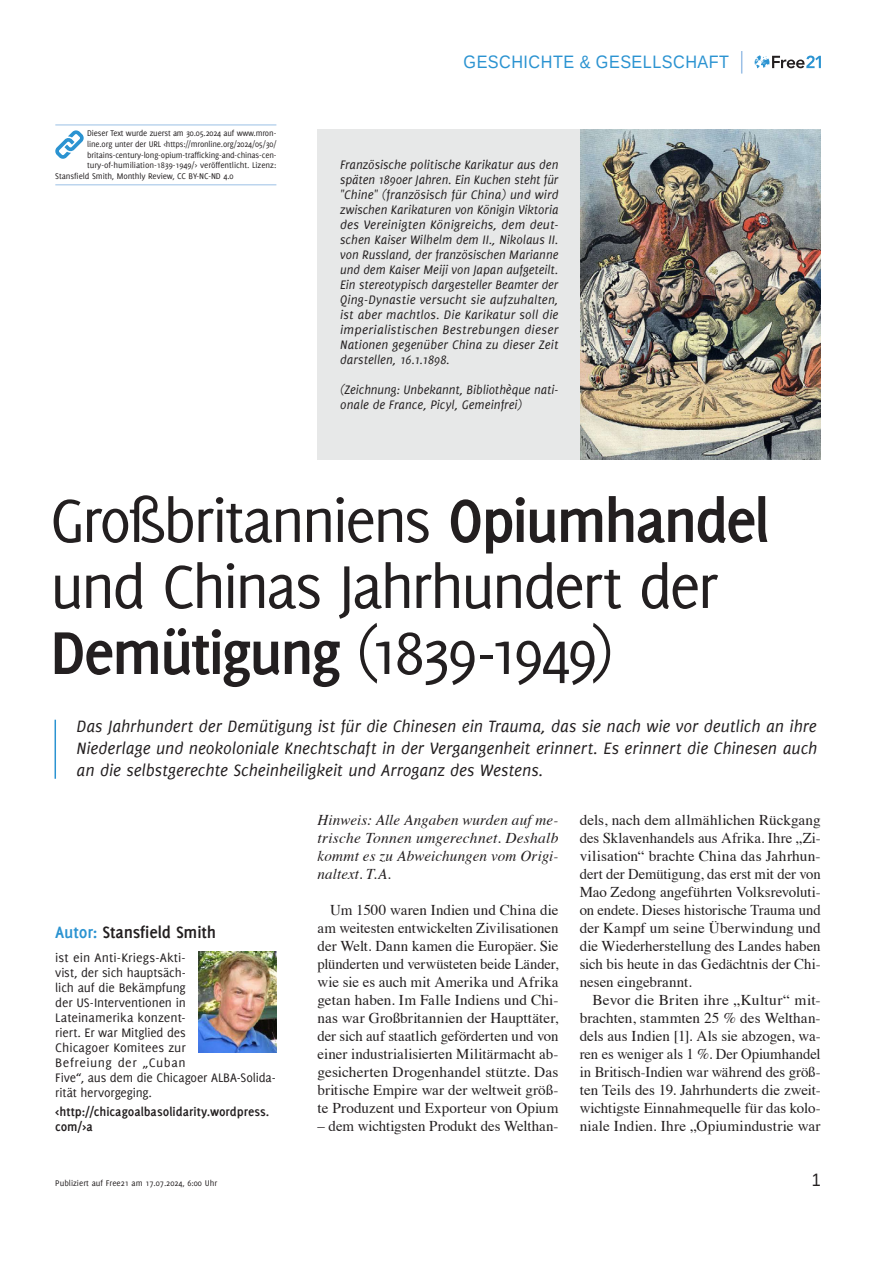
<style>
.page{position:relative;width:893px;height:1263px;background:#fff}
.page>*{position:absolute;margin:0;border:0;box-sizing:border-box;transform-origin:0 0}
.t1{font:66px/66px "Delicious";letter-spacing:-.045em;color:#231f20}
.t2{font:italic 18px/21.6px "Delicious";color:#231f20;text-align:justify}
.t3{font:18px "Liberation Sans";letter-spacing:.03em;color:#2b93d1;scale:.9 1}
.t4{font:700 18px "Delicious";letter-spacing:-.01em;color:#231f20}
.t5{font:18px "Liberation Sans";color:#231f20;scale:.9 1}
.t6{font:15px/18px "Times";color:#231f20;text-align:justify}
.t7{font:italic 15px/18px "Times";letter-spacing:.01em;color:#231f20;text-align:justify}
.t8{font:italic 13.5px/15px "Delicious";color:#231f20;text-align:justify}
.t9{font:13.5px/15px "Delicious";letter-spacing:-.005em;color:#231f20}
.t10{font:italic 13.5px/15px "Delicious";color:#231f20;scale:.96 1}
.t11{font:700 13.5px/15px "Delicious";color:#231f20}
.t12{font:9px "Delicious";letter-spacing:-.015em;color:#231f20}
.s1{font-weight:700}
.s2{color:#2b93d1}
</style>
<div class="page">
<svg style="left:755px;top:55px;width:66px;height:13px"></svg>
<svg style="left:741px;top:51px;width:1px;height:23px"></svg>
<hr style="left:55px;top:720px;width:1px;height:59px;background:#2b93d1">
<div style="left:317px;top:130px;width:504px;height:330px;background:#e7e8e8"></div>
<img style="left:580px;top:130px;width:241px;height:330px">
<img style="left:199px;top:951px;width:77px;height:101px">
<hr style="left:55px;top:125px;width:221px;height:1px;background:#9bc0e6">
<hr style="left:55px;top:184px;width:221px;height:1px;background:#9bc0e6">
<svg style="left:55px;top:130px;width:29px;height:29px"></svg>
<p class="t12" style="left:87px;top:128px;width:191px">Dieser Text wurde zuerst am 30.05.2024 auf www.mron-</p>
<p class="t12" style="left:87px;top:139px;width:191px">line.org unter der URL &lt;https://mronline.org/2024/05/30/</p>
<p class="t12" style="left:87px;top:150px;width:191px">britains-century-long-opium-trafficking-and-chinas-cen-</p>
<p class="t12" style="left:87px;top:160px;width:191px">tury-of-humiliation-1839-1949/&gt; veröffentlicht. Lizenz:</p>
<p class="t12" style="left:55px;top:171px;width:180px">Stansfield Smith, Monthly Review, CC BY-NC-ND 4.0</p>
<p class="t3" style="left:464px;top:51px;width:297px">GESCHICHTE &amp; GESELLSCHAFT</p>
<p class="t8" style="left:340px;top:157px;width:220px">Französische politische Karikatur aus den späten 1890er Jahren. Ein Kuchen steht für "Chine" (französisch für China) und wird zwischen Karikaturen von Königin Viktoria des Vereinigten Königreichs, dem deut&shy;schen Kaiser Wilhelm dem II., Nikolaus II. von Russland, der französischen Marianne und dem Kaiser Meiji von Japan aufgeteilt.<br>Ein stereotypisch dargesteller Beamter der Qing-Dynastie versucht sie aufzuhalten, ist aber machtlos. Die Karikatur soll die imperialistischen Bestrebungen dieser Nationen gegenüber China zu dieser Zeit darstellen, 16.1.1898.</p>
<p class="t10" style="left:340px;top:382px;width:229px">(Zeichnung: Unbekannt, Bibliothèque nati&shy;onale de France, Picyl, Gemeinfrei)</p>
<h1 class="t1" style="left:50px;top:486px;width:721px">Großbritanniens <span class="s1">Opiumhandel </span>und Chinas Jahrhundert der<br><span class="s1">Demütigung</span> (1839-1949)</h1>
<p class="t2" style="left:77px;top:716px;width:742px">Das Jahrhundert der Demütigung ist für die Chinesen ein Trauma, das sie nach wie vor deutlich an ihre Niederlage und neokoloniale Knechtschaft in der Vergangenheit erinnert. Es erinnert die Chinesen auch an die selbstgerechte Scheinheiligkeit und Arroganz des Westens.</p>
<p class="t4" style="left:55px;top:922px;width:162px"><span class="s2">Autor:</span> Stansfield Smith</p>
<p class="t9" style="left:55px;top:950px;width:222px">ist ein Anti-Kriegs-Akti-<br>vist, der sich hauptsäch-<br>lich auf die Bekämpfung<br>der US-Interventionen in<br>Lateinamerika konzent-<br>riert. Er war Mitglied des<br>Chicagoer Komitees zur<br>Befreiung der „Cuban<br>Five“, aus dem die Chicagoer ALBA-Solida&shy;rität hervorgeging.</p>
<p class="t11" style="left:55px;top:1104px;width:216px">&lt;http://chicagoalbasolidarity.wordpress. com/&gt;a</p>
<p class="t7" style="left:317px;top:810px;width:242px">Hinweis: Alle Angaben wurden auf me&shy;trische Tonnen umgerechnet. Deshalb kommt es zu Abweichungen vom Origi&shy;naltext. T.A.</p>
<p class="t6" style="left:317px;top:900px;width:242px;text-indent:13px">Um 1500 waren Indien und China die am weitesten entwickelten Zivilisationen der Welt. Dann kamen die Europäer. Sie plünderten und verwüsteten beide Länder, wie sie es auch mit Amerika und Afrika getan haben. Im Falle Indiens und Chi&shy;nas war Großbritannien der Haupttäter, der sich auf staatlich geförderten und von einer industrialisierten Militärmacht ab&shy;gesicherten Drogenhandel stützte. Das britische Empire war der weltweit größ&shy;te Produzent und Exporteur von Opium</p>
<p class="t6" style="left:317px;top:1116px;width:242px">– dem wichtigsten Produkt des Welthan-</p>
<p class="t6" style="left:580px;top:810px;width:242px">dels, nach dem allmählichen Rückgang des Sklavenhandels aus Afrika. Ihre „Zi&shy;vilisation“ brachte China das Jahrhun&shy;dert der Demütigung, das erst mit der von Mao Zedong angeführten Volksrevoluti&shy;on endete. Dieses historische Trauma und der Kampf um seine Überwindung und die Wiederherstellung des Landes haben sich bis heute in das Gedächtnis der Chi&shy;nesen eingebrannt.</p>
<p class="t6" style="left:580px;top:990px;width:242px;text-indent:13px">Bevor die Briten ihre „Kultur“ mit&shy;brachten, stammten 25 % des Welthan&shy;dels aus Indien [1]. Als sie abzogen, wa&shy;ren es weniger als 1 %. Der Opiumhandel in Britisch-Indien war während des größ&shy;ten Teils des 19. Jahrhunderts die zweit&shy;wichtigste Einnahmequelle für das kolo&shy;niale Indien. Ihre „Opiumindustrie war</p>
<p class="t12" style="left:55px;top:1177px;width:163px">Publiziert auf Free21 am 17.07.2024, 6:00 Uhr</p>
<p class="t5" style="left:812px;top:1168px;width:12px">1</p>
</div>
